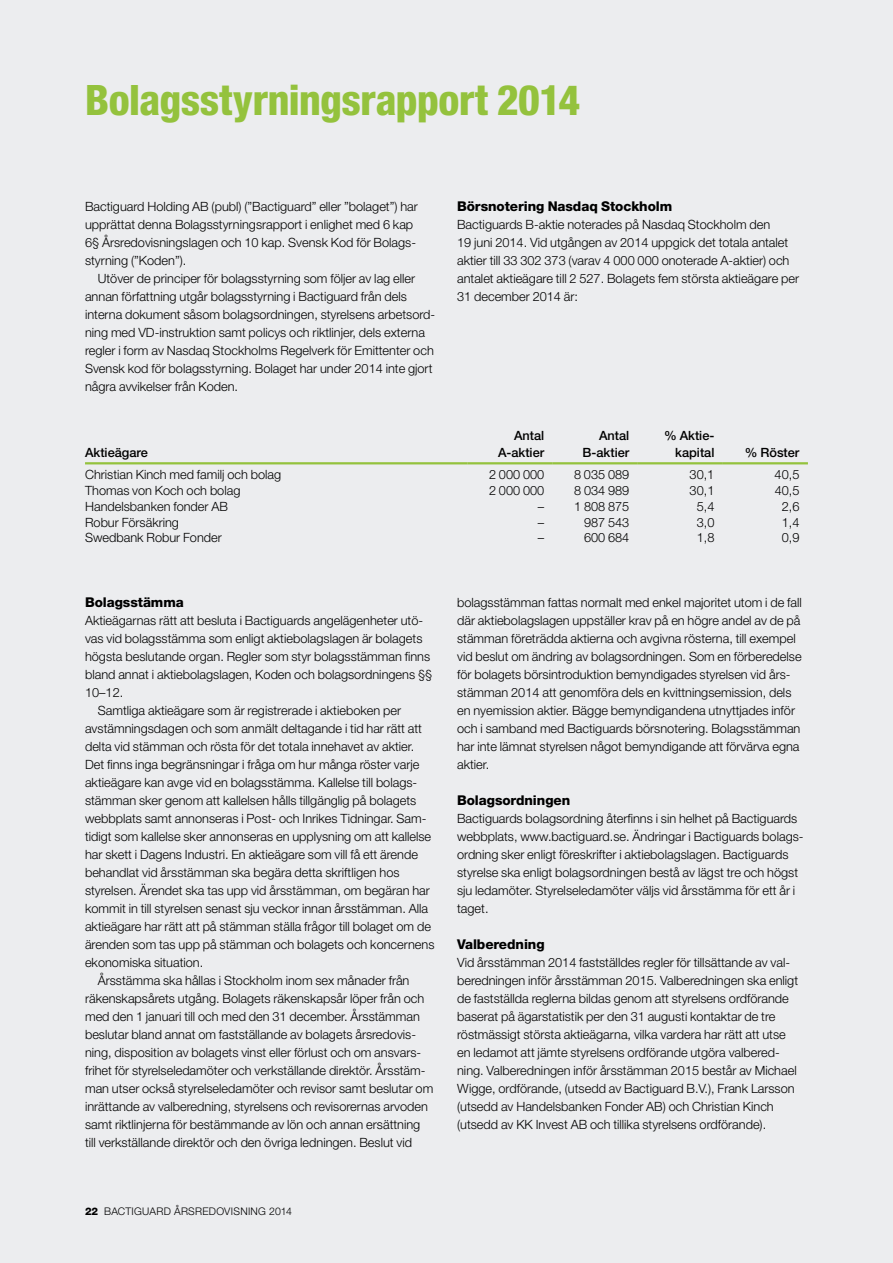
<style>
.page{position:relative;width:893px;height:1263px;background:#ecedef}
.page>*{position:absolute;margin:0;border:0;box-sizing:border-box;transform-origin:0 0}
.t1{font:800 condensed 42px "Helvetica Neue LT Std";letter-spacing:-.01em;color:#94c23d}
.t2{font:800 13.5px "Helvetica Neue LT Std";letter-spacing:-.005em;color:#000}
.t3{font:300 12.75px/18px "Helvetica Neue LT Std";color:#000}
.t4{font:500 12.75px/16.5px "Helvetica Neue LT Std";color:#000;text-align:right}
.t5{font:300 10.5px "Helvetica Neue LT Std";letter-spacing:.025em;color:#000}
.s1{font-weight:800}
</style>
<div class="page">
<hr style="left:85px;top:462px;width:383px;height:2px;background:#94c23d">
<hr style="left:468px;top:462px;width:85px;height:2px;background:#94c23d">
<hr style="left:553px;top:462px;width:85px;height:2px;background:#94c23d">
<hr style="left:638px;top:462px;width:85px;height:2px;background:#94c23d">
<hr style="left:723px;top:462px;width:85px;height:2px;background:#94c23d">
<h1 class="t1" style="left:85px;top:74px;width:497px">Bolagsstyrningsrapport 2014</h1>
<p class="t3" style="left:85px;top:197px;width:334px">Bactiguard Holding AB (publ) (”Bactiguard” eller ”bolaget”) har upprättat denna Bolagsstyrningsrapport i enlighet med 6 kap 6§ Årsredovisningslagen och 10 kap. Svensk Kod för Bolags&shy;styrning (”Koden”).</p>
<p class="t3" style="left:85px;top:269px;width:352px;text-indent:13px">Utöver de principer för bolagsstyrning som följer av lag eller annan författning utgår bolagsstyrning i Bactiguard från dels interna dokument såsom bolagsordningen, styrelsens arbetsord&shy;ning med VD-instruktion samt policys och riktlinjer, dels externa regler i form av Nasdaq Stockholms Regelverk för Emittenter och Svensk kod för bolagsstyrning. Bolaget har under 2014 inte gjort några avvikelser från Koden.</p>
<p class="t4" style="left:85px;top:444px;width:64px">Aktieägare</p>
<p class="t2" style="left:457px;top:198px;width:217px">Börsnotering Nasdaq Stockholm</p>
<p class="t3" style="left:457px;top:215px;width:343px">Bactiguards B-aktie noterades på Nasdaq Stockholm den<br>19 juni 2014. Vid utgången av 2014 uppgick det totala antalet aktier till 33 302 373 (varav 4 000 000 onoterade A-aktier) och antalet aktieägare till 2 527. Bolagets fem största aktieägare per 31 december 2014 är:</p>
<p class="t4" style="left:498px;top:427px;width:48px">Antal<br>A-aktier</p>
<p class="t4" style="left:583px;top:427px;width:48px">Antal<br>B-aktier</p>
<p class="t4" style="left:664px;top:427px;width:52px">% Aktie&shy;kapital</p>
<p class="t4" style="left:745px;top:444px;width:56px">% Röster</p>
<p class="t3" style="left:85px;top:465px;width:198px">Christian Kinch med familj och bolag</p>
<p class="t3" style="left:489px;top:465px;width:57px">2 000 000</p>
<p class="t3" style="left:574px;top:465px;width:57px">8 035 089</p>
<p class="t3" style="left:690px;top:465px;width:26px">30,1</p>
<p class="t3" style="left:775px;top:465px;width:26px">40,5</p>
<p class="t3" style="left:85px;top:481px;width:157px">Thomas von Koch och bolag</p>
<p class="t3" style="left:489px;top:481px;width:57px">2 000 000</p>
<p class="t3" style="left:574px;top:481px;width:57px">8 034 989</p>
<p class="t3" style="left:690px;top:481px;width:26px">30,1</p>
<p class="t3" style="left:775px;top:481px;width:26px">40,5</p>
<p class="t3" style="left:85px;top:497px;width:144px">Handelsbanken fonder AB</p>
<p class="t3" style="left:538px;top:497px;width:93px">– 1 808 875</p>
<p class="t3" style="left:697px;top:497px;width:19px">5,4</p>
<p class="t3" style="left:782px;top:497px;width:19px">2,6</p>
<p class="t3" style="left:85px;top:513px;width:95px">Robur Försäkring</p>
<p class="t3" style="left:538px;top:513px;width:8px">–</p>
<p class="t3" style="left:584px;top:513px;width:47px">987 543</p>
<p class="t3" style="left:697px;top:513px;width:19px">3,0</p>
<p class="t3" style="left:782px;top:513px;width:19px">1,4</p>
<p class="t3" style="left:85px;top:529px;width:138px">Swedbank Robur Fonder</p>
<p class="t3" style="left:538px;top:529px;width:8px">–</p>
<p class="t3" style="left:584px;top:529px;width:47px">600 684</p>
<p class="t3" style="left:697px;top:529px;width:19px">1,8</p>
<p class="t3" style="left:782px;top:529px;width:19px">0,9</p>
<p class="t2" style="left:85px;top:594px;width:100px">Bolagsstämma</p>
<p class="t3" style="left:85px;top:611px;width:340px">Aktieägarnas rätt att besluta i Bactiguards angelägenheter utö-</p>
<p class="t3" style="left:85px;top:629px;width:339px">vas vid bolagsstämma som enligt aktiebolagslagen är bolagets</p>
<p class="t3" style="left:85px;top:647px;width:347px">högsta beslutande organ. Regler som styr bolagsstämman finns</p>
<p class="t3" style="left:85px;top:665px;width:349px">bland annat i aktiebolagslagen, Koden och bolagsordningens §§</p>
<p class="t3" style="left:85px;top:683px;width:40px">10–12.</p>
<p class="t3" style="left:98px;top:701px;width:305px">Samtliga aktieägare som är registrerade i aktieboken per</p>
<p class="t3" style="left:85px;top:719px;width:338px">avstämningsdagen och som anmält deltagande i tid har rätt att</p>
<p class="t3" style="left:85px;top:737px;width:331px">delta vid stämman och rösta för det totala innehavet av aktier.</p>
<p class="t3" style="left:85px;top:755px;width:336px">Det finns inga begränsningar i fråga om hur många röster varje</p>
<p class="t3" style="left:85px;top:773px;width:334px">aktieägare kan avge vid en bolagsstämma. Kallelse till bolags-</p>
<p class="t3" style="left:85px;top:791px;width:333px">stämman sker genom att kallelsen hålls tillgänglig på bolagets</p>
<p class="t3" style="left:85px;top:809px;width:343px">webbplats samt annonseras i Post- och Inrikes Tidningar. Sam-</p>
<p class="t3" style="left:85px;top:827px;width:348px">tidigt som kallelse sker annonseras en upplysning om att kallelse</p>
<p class="t3" style="left:85px;top:845px;width:334px">har skett i Dagens Industri. En aktieägare som vill få ett ärende</p>
<p class="t3" style="left:85px;top:863px;width:316px">behandlat vid årsstämman ska begära detta skriftligen hos</p>
<p class="t3" style="left:85px;top:881px;width:346px">styrelsen. Ärendet ska tas upp vid årsstämman, om begäran har</p>
<p class="t3" style="left:85px;top:899px;width:345px">kommit in till styrelsen senast sju veckor innan årsstämman. Alla</p>
<p class="t3" style="left:85px;top:917px;width:347px">aktieägare har rätt att på stämman ställa frågor till bolaget om de</p>
<p class="t3" style="left:85px;top:935px;width:351px">ärenden som tas upp på stämman och bolagets och koncernens</p>
<p class="t3" style="left:85px;top:953px;width:120px">ekonomiska situation.</p>
<p class="t3" style="left:98px;top:971px;width:313px">Årsstämma ska hållas i Stockholm inom sex månader från</p>
<p class="t3" style="left:85px;top:989px;width:341px">räkenskapsårets utgång. Bolagets räkenskapsår löper från och</p>
<p class="t3" style="left:85px;top:1007px;width:336px">med den 1 januari till och med den 31 december. Årsstämman</p>
<p class="t3" style="left:85px;top:1025px;width:333px">beslutar bland annat om fastställande av bolagets årsredovis-</p>
<p class="t3" style="left:85px;top:1043px;width:336px">ning, disposition av bolagets vinst eller förlust och om ansvars-</p>
<p class="t3" style="left:85px;top:1061px;width:342px">frihet för styrelseledamöter och verkställande direktör. Årsstäm-</p>
<p class="t3" style="left:85px;top:1079px;width:350px">man utser också styrelseledamöter och revisor samt beslutar om</p>
<p class="t3" style="left:85px;top:1097px;width:344px">inrättande av valberedning, styrelsens och revisorernas arvoden</p>
<p class="t3" style="left:85px;top:1115px;width:337px">samt riktlinjerna för bestämmande av lön och annan ersättning</p>
<p class="t3" style="left:85px;top:1133px;width:329px">till verkställande direktör och den övriga ledningen. Beslut vid</p>
<p class="t5" style="left:85px;top:1205px;width:209px"><span class="s1">22</span> BACTIGUARD ÅRSREDOVISNING 2014</p>
<p class="t3" style="left:457px;top:593px;width:346px">bolagsstämman fattas normalt med enkel majoritet utom i de fall där aktiebolagslagen uppställer krav på en högre andel av de på stämman företrädda aktierna och avgivna rösterna, till exempel vid beslut om ändring av bolagsordningen. Som en förberedelse för bolagets börsintroduktion bemyndigades styrelsen vid års&shy;stämman 2014 att genomföra dels en kvittningsemission, dels en nyemission aktier. Bägge bemyndigandena utnyttjades inför och i samband med Bactiguards börsnotering. Bolagsstämman har inte lämnat styrelsen något bemyndigande att förvärva egna aktier.</p>
<p class="t2" style="left:457px;top:792px;width:115px">Bolagsordningen</p>
<p class="t3" style="left:457px;top:809px;width:348px">Bactiguards bolagsordning återfinns i sin helhet på Bactiguards webbplats, www.bactiguard.se. Ändringar i Bactiguards bolags&shy;ordning sker enligt föreskrifter i aktiebolagslagen. Bactiguards styrelse ska enligt bolagsordningen bestå av lägst tre och högst sju ledamöter. Styrelseledamöter väljs vid årsstämma för ett år i taget.</p>
<p class="t2" style="left:457px;top:936px;width:89px">Valberedning</p>
<p class="t3" style="left:457px;top:953px;width:343px">Vid årsstämman 2014 fastställdes regler för tillsättande av val&shy;beredningen inför årsstämman 2015. Valberedningen ska enligt de fastställda reglerna bildas genom att styrelsens ordförande baserat på ägarstatistik per den 31 augusti kontaktar de tre röstmässigt största aktieägarna, vilka vardera har rätt att utse en ledamot att jämte styrelsens ordförande utgöra valbered&shy;ning. Valberedningen inför årsstämman 2015 består av Michael Wigge, ordförande, (utsedd av Bactiguard B.V.), Frank Larsson (utsedd av Handelsbanken Fonder AB) och Christian Kinch (utsedd av KK Invest AB och tillika styrelsens ordförande).</p>
</div>
